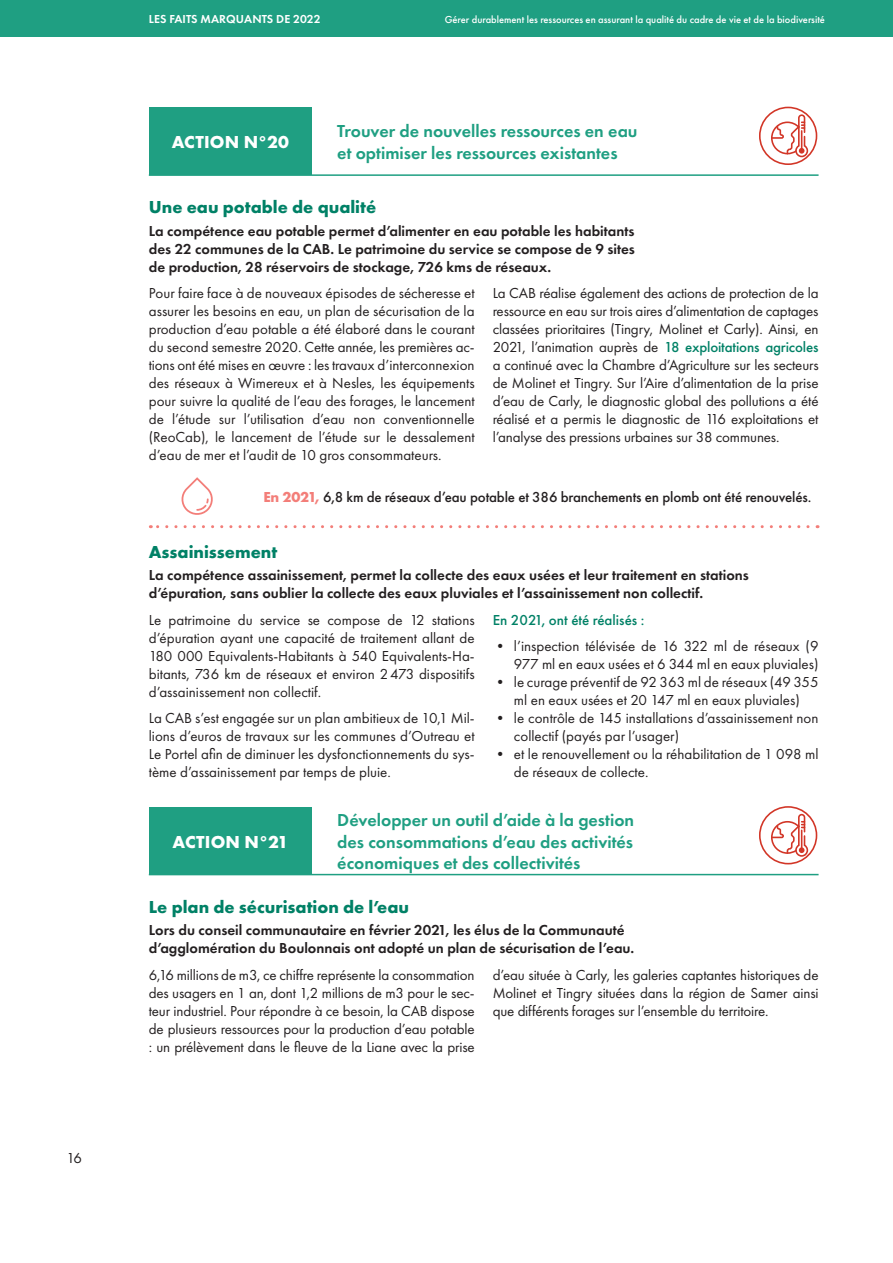
<style>
.page{position:relative;width:893px;height:1263px;background:#fff}
.page>*{position:absolute;margin:0;border:0;box-sizing:border-box;transform-origin:0 0}
.t1{font:600 18px/21.6px "Futura PT";color:#1f9f82}
.t2{font:700 18px "Futura PT";color:#008166}
.t3{font:700 18px "Futura PT";letter-spacing:.01em;color:#fff}
.t4{font:15px/18px "Futura PT";color:#231f20;text-align:justify}
.t5{font:600 15px/18px "Futura PT";color:#231f20}
.t6{font:500 15px "Futura PT";letter-spacing:-.01em;color:#231f20}
.t7{font:500 15px "Futura PT";color:#008166}
.t8{font:600 12px "Futura PT";letter-spacing:.01em;color:#fff}
.t9{font:500 10.5px "Futura PT";color:#fff}
.s1{font-weight:500;color:#008166}
.s2{font-weight:700;color:#f37e79}
</style>
<div class="page">
<svg style="left:759px;top:107px;width:58px;height:58px"></svg>
<div style="left:149px;top:107px;width:163px;height:68px;background:#1f9f82"></div>
<hr style="left:149px;top:174px;width:670px;height:2px;background:#1f9f82">
<svg style="left:759px;top:806px;width:58px;height:58px"></svg>
<div style="left:149px;top:807px;width:163px;height:67px;background:#1f9f82"></div>
<hr style="left:149px;top:874px;width:670px;height:1px;background:#1f9f82">
<svg style="left:150px;top:525px;width:658px;height:3px"></svg>
<svg style="left:182px;top:477px;width:31px;height:38px"></svg>
<div style="left:0;top:0;width:893px;height:36px;background:#1f9f82"></div>
<p class="t4" style="left:67px;top:1149px;width:17px">16</p>
<p class="t8" style="left:149px;top:11px;width:173px">LES FAITS MARQUANTS DE 2022</p>
<p class="t9" style="left:445px;top:13px;width:382px">Gérer durablement les ressources en assurant la qualité du cadre de vie et de la biodiversité</p>
<p class="t3" style="left:172px;top:131px;width:119px">ACTION N°20</p>
<p class="t1" style="left:337px;top:120px;width:302px">Trouver de nouvelles ressources en eau et optimiser les ressources existantes</p>
<p class="t2" style="left:149px;top:196px;width:229px">Une eau potable de qualité</p>
<p class="t5" style="left:149px;top:221px;width:488px;text-align:justify">La compétence eau potable permet d’alimenter en eau potable les habitants des 22 communes de la CAB. Le patrimoine du service se compose de 9 sites de production, 28 réservoirs de stockage, 726 kms de réseaux.</p>
<p class="t4" style="left:149px;top:284px;width:327px">Pour faire face à de nouveaux épisodes de sécheresse et assurer les besoins en eau, un plan de sécurisation de la production d’eau potable a été élaboré dans le courant du second semestre 2020. Cette année, les premières ac&shy;tions ont été mises en œuvre : les travaux d’interconnexion des réseaux à Wimereux et à Nesles, les équipements pour suivre la qualité de l’eau des forages, le lancement de l’étude sur l’utilisation d’eau non conventionnelle (ReoCab), le lancement de l’étude sur le dessalement d’eau de mer et l’audit de 10 gros consommateurs.</p>
<p class="t4" style="left:493px;top:284px;width:327px">La CAB réalise également des actions de protection de la ressource en eau sur trois aires d’alimentation de captages classées prioritaires (Tingry, Molinet et Carly). Ainsi, en 2021, l’animation auprès de <span class="s1">18 exploitations agricoles </span>a continué avec la Chambre d’Agriculture sur les secteurs de Molinet et Tingry. Sur l’Aire d’alimentation de la prise d’eau de Carly, le diagnostic global des pollutions a été réalisé et a permis le diagnostic de 116 exploitations et l’analyse des pressions urbaines sur 38 communes.</p>
<p class="t6" style="left:263px;top:488px;width:549px"><span class="s2">En 2021,</span> 6,8 km de réseaux d’eau potable et 386 branchements en plomb ont été renouvelés.</p>
<p class="t2" style="left:149px;top:540px;width:130px">Assainissement</p>
<p class="t5" style="left:149px;top:566px;width:602px">La compétence assainissement, permet la collecte des eaux usées et leur traitement en stations d’épuration, sans oublier la collecte des eaux pluviales et l’assainissement non collectif.</p>
<p class="t4" style="left:149px;top:611px;width:327px">Le patrimoine du service se compose de 12 stations d’épuration ayant une capacité de traitement allant de 180 000 Equivalents-Habitants à 540 Equivalents-Ha&shy;bitants, 736 km de réseaux et environ 2473 dispositifs d’assainissement non collectif.</p>
<p class="t4" style="left:149px;top:709px;width:327px">La CAB s’est engagée sur un plan ambitieux de 10,1 Mil&shy;lions d’euros de travaux sur les communes d’Outreau et Le Portel afin de diminuer les dysfonctionnements du sys&shy;tème d’assainissement par temps de pluie.</p>
<p class="t7" style="left:493px;top:611px;width:153px">En 2021, ont été réalisés :</p>
<p class="t4" style="left:493px;top:637px;width:327px;text-align:right">• l’inspection télévisée de 16 322 ml de réseaux (9<br>977 ml en eaux usées et 6 344 ml en eaux pluviales)</p>
<p class="t4" style="left:493px;top:673px;width:327px;text-align:center">• le curage préventif de 92 363 ml de réseaux (49 355 ml en eaux usées et 20 147 ml en eaux pluviales)</p>
<p class="t4" style="left:514px;top:709px;width:306px;text-indent:-21px">• le contrôle de 145 installations d’assainissement non collectif (payés par l’usager)</p>
<p class="t4" style="left:514px;top:745px;width:306px;text-indent:-21px">• et le renouvellement ou la réhabilitation de 1 098 ml de réseaux de collecte.</p>
<p class="t3" style="left:173px;top:830px;width:117px">ACTION N°21</p>
<p class="t1" style="left:337px;top:809px;width:298px;text-align:justify">Développer un outil d’aide à la gestion des consommations d’eau des activités économiques et des collectivités</p>
<p class="t2" style="left:149px;top:895px;width:262px">Le plan de sécurisation de l’eau</p>
<p class="t5" style="left:149px;top:921px;width:487px">Lors du conseil communautaire en février 2021, les élus de la Communauté d’agglomération du Boulonnais ont adopté un plan de sécurisation de l’eau.</p>
<p class="t4" style="left:149px;top:965px;width:327px">6,16 millions de m3, ce chiffre représente la consommation des usagers en 1 an, dont 1,2 millions de m3 pour le sec&shy;teur industriel. Pour répondre à ce besoin, la CAB dispose de plusieurs ressources pour la production d’eau potable : un prélèvement dans le fleuve de la Liane avec la prise</p>
<p class="t4" style="left:493px;top:965px;width:327px">d’eau située à Carly, les galeries captantes historiques de Molinet et Tingry situées dans la région de Samer ainsi que différents forages sur l’ensemble du territoire.</p>
</div>
